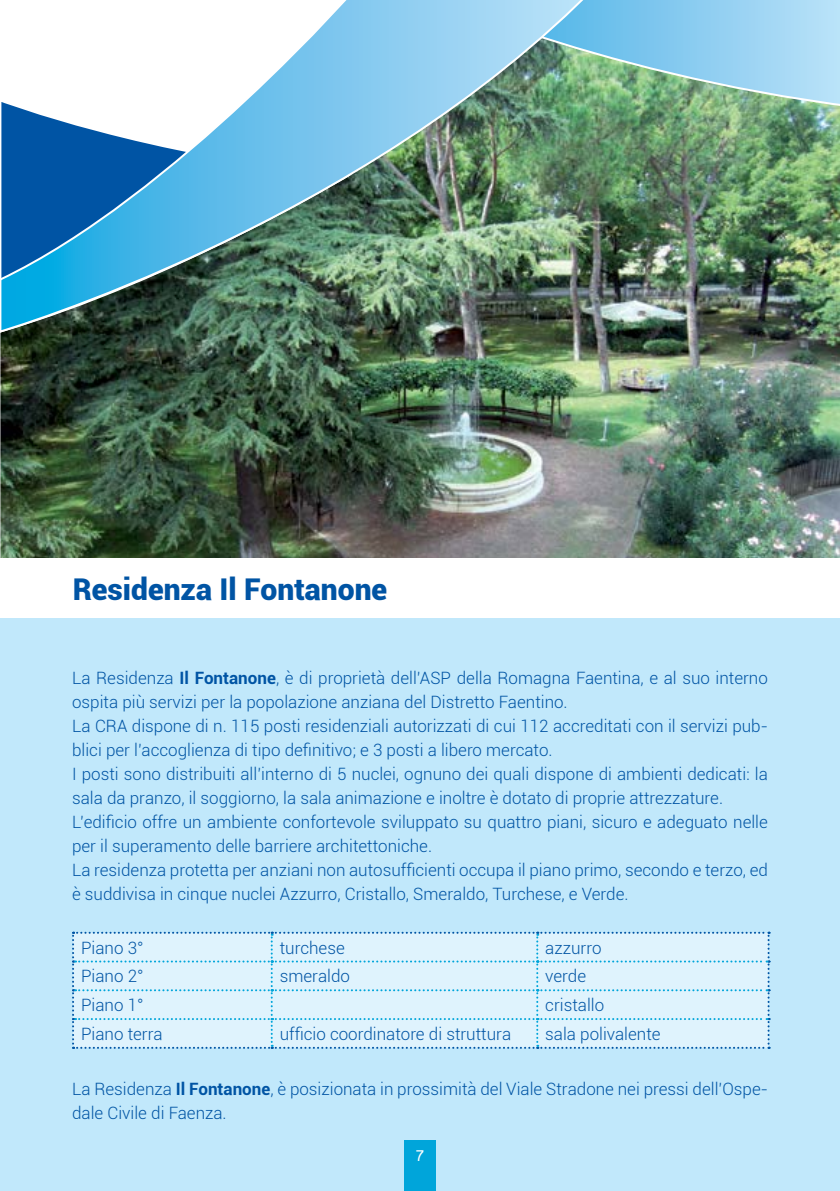
<style>
.page{position:relative;width:840px;height:1191px;background:#fff}
.page>*{position:absolute;margin:0;border:0;box-sizing:border-box;transform-origin:0 0}
.t1{font:900 30px "Roboto";color:#0054a4}
.t2{font:300 17px/24px "Roboto";color:#0054a4}
.t3{font:16px "Casper";color:#fff}
.s1{font-weight:700}
</style>
<div class="page">
<img style="left:0;top:109px;width:839px;height:449px">
<div style="left:0;top:618px;width:839px;height:573px;background:#c1e8fb"></div>
<svg style="left:72px;top:931px;width:697px;height:117px;background:#d7effb"></svg>
<svg style="left:603px;top:0;width:236px;height:109px;background:#93cbd8"></svg>
<img style="left:0;top:0;width:603px;height:333px">
<div style="left:404px;top:1140px;width:31px;height:51px;background:#00a5da"></div>
<h1 class="t1" style="left:73px;top:567px;width:316px">Residenza Il Fontanone</h1>
<p class="t2" style="left:72px;top:665px;width:697px">La Residenza <span class="s1">Il Fontanone</span>, è di proprietà dell’ASP della Romagna Faentina, e al suo interno ospita più servizi per la popolazione anziana del Distretto Faentino.<br>La CRA dispone di n. 115 posti residenziali autorizzati di cui 112 accreditati con il servizi pub&shy;blici per l’accoglienza di tipo definitivo; e 3 posti a libero mercato.<br>I posti sono distribuiti all’interno di 5 nuclei, ognuno dei quali dispone di ambienti dedicati: la sala da pranzo, il soggiorno, la sala animazione e inoltre è dotato di proprie attrezzature.<br>L’edificio offre un ambiente confortevole sviluppato su quattro piani, sicuro e adeguato nelle per il superamento delle barriere architettoniche.<br>La residenza protetta per anziani non autosufficienti occupa il piano primo, secondo e terzo, ed è suddivisa in cinque nuclei Azzurro, Cristallo, Smeraldo, Turchese, e Verde.</p>
<p class="t2" style="left:81px;top:935px;width:64px">Piano 3°</p>
<p class="t2" style="left:279px;top:935px;width:66px">turchese</p>
<p class="t2" style="left:545px;top:935px;width:58px">azzurro</p>
<p class="t2" style="left:81px;top:963px;width:64px">Piano 2°</p>
<p class="t2" style="left:279px;top:963px;width:72px">smeraldo</p>
<p class="t2" style="left:545px;top:963px;width:42px">verde</p>
<p class="t2" style="left:81px;top:992px;width:64px">Piano 1°</p>
<p class="t2" style="left:545px;top:992px;width:60px">cristallo</p>
<p class="t2" style="left:81px;top:1021px;width:83px">Piano terra</p>
<p class="t2" style="left:279px;top:1021px;width:233px">ufficio coordinatore di struttura</p>
<p class="t2" style="left:545px;top:1021px;width:117px">sala polivalente</p>
<p class="t2" style="left:72px;top:1075px;width:697px">La Residenza <span class="s1">Il Fontanone</span>, è posizionata in prossimità del Viale Stradone nei pressi dell’Ospe&shy;dale Civile di Faenza.</p>
<p class="t3" style="left:416px;top:1146px;width:9px">7</p>
</div>
